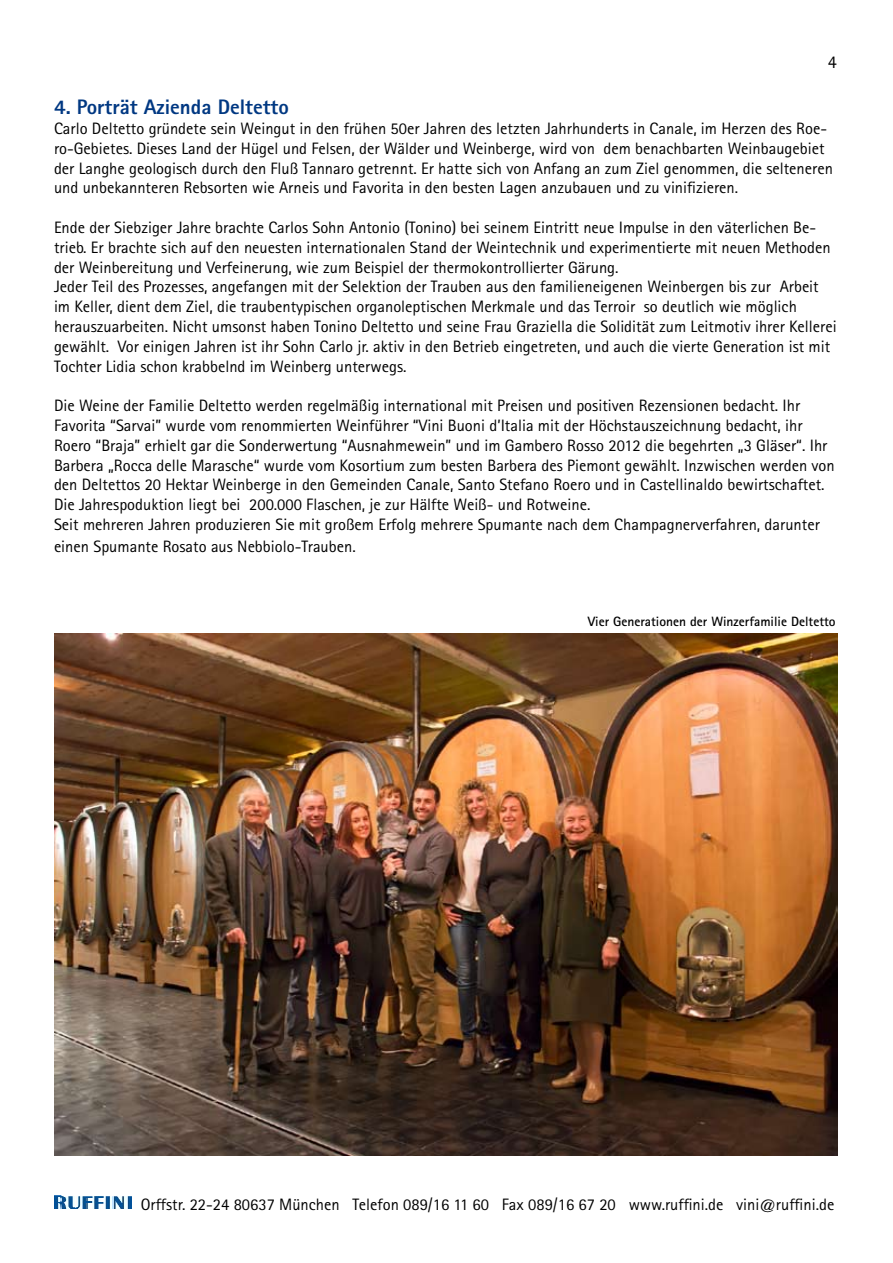
<style>
.page{position:relative;width:893px;height:1263px;background:#fff}
.page>*{position:absolute;margin:0;border:0;box-sizing:border-box;transform-origin:0 0}
.t1{font:800 21px "Agfa Rotis Sans Serif";color:#003882}
.t2{font:16.5px/19.8px "Agfa Rotis Sans Serif";color:#000}
.t3{font:700 13.5px "Agfa Rotis Sans Serif";color:#000}
</style>
<div class="page">
<img style="left:54px;top:1196px;width:77px;height:13px">
<img style="left:54px;top:634px;width:784px;height:522px">
<p class="t1" style="left:54px;top:94px;width:236px">4. Porträt Azienda Deltetto</p>
<p class="t2" style="left:54px;top:118px;width:780px">Carlo Deltetto gründete sein Weingut in den frühen 50er Jahren des letzten Jahrhunderts in Canale, im Herzen des Roe&shy;ro-Gebietes. Dieses Land der Hügel und Felsen, der Wälder und Weinberge, wird von dem benachbarten Weinbaugebiet der Langhe geologisch durch den Fluß Tannaro getrennt. Er hatte sich von Anfang an zum Ziel genommen, die selteneren und unbekannteren Rebsorten wie Arneis und Favorita in den besten Lagen anzubauen und zu vinifizieren.</p>
<p class="t2" style="left:54px;top:217px;width:784px">Ende der Siebziger Jahre brachte Carlos Sohn Antonio (Tonino) bei seinem Eintritt neue Impulse in den väterlichen Be&shy;trieb. Er brachte sich auf den neuesten internationalen Stand der Weintechnik und experimentierte mit neuen Methoden der Weinbereitung und Verfeinerung, wie zum Beispiel der thermokontrollierter Gärung.<br>Jeder Teil des Prozesses, angefangen mit der Selektion der Trauben aus den familieneigenen Weinbergen bis zur Arbeit im Keller, dient dem Ziel, die traubentypischen organoleptischen Merkmale und das Terroir so deutlich wie möglich herauszuarbeiten. Nicht umsonst haben Tonino Deltetto und seine Frau Graziella die Solidität zum Leitmotiv ihrer Kellerei gewählt. Vor einigen Jahren ist ihr Sohn Carlo jr. aktiv in den Betrieb eingetreten, und auch die vierte Generation ist mit Tochter Lidia schon krabbelnd im Weinberg unterwegs.</p>
<p class="t2" style="left:54px;top:396px;width:782px">Die Weine der Familie Deltetto werden regelmäßig international mit Preisen und positiven Rezensionen bedacht. Ihr Favorita “Sarvai” wurde vom renommierten Weinführer “Vini Buoni d’Italia mit der Höchstauszeichnung bedacht, ihr Roero “Braja” erhielt gar die Sonderwertung “Ausnahmewein” und im Gambero Rosso 2012 die begehrten „3 Gläser“. Ihr Barbera „Rocca delle Marasche“ wurde vom Kosortium zum besten Barbera des Piemont gewählt. Inzwischen werden von den Deltettos 20 Hektar Weinberge in den Gemeinden Canale, Santo Stefano Roero und in Castellinaldo bewirtschaftet.<br>Die Jahrespoduktion liegt bei 200.000 Flaschen, je zur Hälfte Weiß- und Rotweine.<br>Seit mehreren Jahren produzieren Sie mit großem Erfolg mehrere Spumante nach dem Champagnerverfahren, darunter</p>
<p class="t2" style="left:54px;top:536px;width:303px">einen Spumante Rosato aus Nebbiolo-Trauben.</p>
<p class="t3" style="left:588px;top:613px;width:249px">Vier Generationen der Winzerfamilie Deltetto</p>
<p class="t2" style="left:141px;top:1194px;width:695px">Orffstr. 22-24 80637 München Telefon 089/16 11 60 Fax 089/16 67 20 www.ruffini.de vini@ruffini.de</p>
</div>
